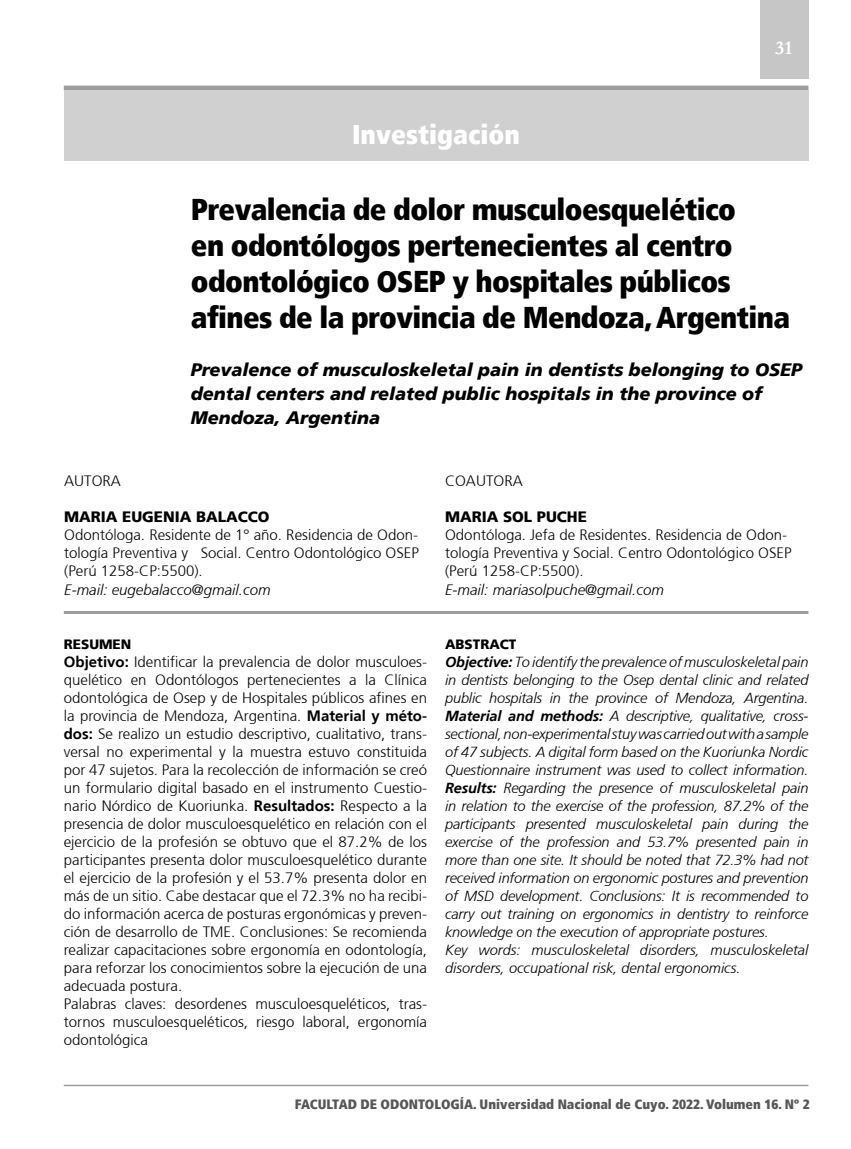
<style>
.page{position:relative;width:851px;height:1149px;background:#fff}
.page>*{position:absolute;margin:0;border:0;box-sizing:border-box;transform-origin:0 0}
.t1{font:30px/36px "Frutiger 87 Cond Extra Blk";letter-spacing:-.02em;color:#000}
.t2{font:27px "Frutiger 87 Cond Extra Blk";color:#fff}
.t3{font:700 19.5px "Garamond";color:#fff}
.t4{font:italic 900 18px/24px "Frutiger 76";color:#000}
.t5{font:300 15px/18px "Frutiger 45";color:#000}
.t6{font:italic 300 15px "Frutiger";color:#000}
.t7{font:900 15px "Frutiger 75";color:#000}
.t8{font:italic 300 14.55px/18px "Frutiger";letter-spacing:-.01em;color:#000}
.t9{font:13.5px "Frutiger 87 Cond Extra Blk";color:#575756}
.t10{font:900 13.5px "Frutiger 75";color:#000}
.s1{font-family:"Frutiger";font-weight:700}
.s2{font-weight:700}
</style>
<div class="page">
<div style="left:760px;top:0;width:48px;height:79px;background:#c6c6c6"></div>
<hr style="left:64px;top:1084px;width:744px;height:1px;background:#9d9d9c">
<div style="left:64px;top:85px;width:744px;height:5px;background:#9d9d9c"></div>
<div style="left:64px;top:90px;width:744px;height:70px;background:#d0d0d0"></div>
<hr style="left:64px;top:610px;width:744px;height:3px;background:#9d9d9c">
<h2 class="t2" style="left:352px;top:118px;width:169px">Investigación</h2>
<h3 class="t3" style="left:775px;top:35px;width:18px">31</h3>
<h1 class="t1" style="left:191px;top:191px;width:600px">Prevalencia de dolor musculoesquelético<br>en odontólogos pertenecientes al centro odontológico OSEP y hospitales públicos afines de la provincia de Mendoza, Argentina</h1>
<p class="t4" style="left:191px;top:358px;width:612px">Prevalence of musculoskeletal pain in dentists belonging to OSEP dental centers and related public hospitals in the province of<br>Mendoza, Argentina</p>
<p class="t5" style="left:64px;top:472px;width:58px">AUTORA</p>
<p class="t7" style="left:64px;top:508px;width:207px">MARIA EUGENIA BALACCO</p>
<p class="t5" style="left:64px;top:526px;width:356px;text-align:justify">Odontóloga. Residente de 1° año. Residencia de Odon&shy;tología Preventiva y Social. Centro Odontológico OSEP (Perú 1258-CP:5500).</p>
<p class="t6" style="left:64px;top:580px;width:208px">E-mail: eugebalacco@gmail.com</p>
<p class="t10" style="left:64px;top:635px;width:69px">RESUMEN</p>
<p class="t5" style="left:64px;top:652px;width:365px"><span class="s1">Objetivo:</span> Identificar la prevalencia de dolor musculoes&shy;quelético en Odontólogos pertenecientes a la Clínica odontológica de Osep y de Hospitales públicos afines en la provincia de Mendoza, Argentina. <span class="s1">Material y méto&shy;dos:</span> Se realizo un estudio descriptivo, cualitativo, trans&shy;versal no experimental y la muestra estuvo constituida por 47 sujetos. Para la recolección de información se creó un formulario digital basado en el instrumento Cuestio&shy;nario Nórdico de Kuoriunka. <span class="s1">Resultados:</span> Respecto a la presencia de dolor musculoesquelético en relación con el ejercicio de la profesión se obtuvo que el 87.2% de los participantes presenta dolor musculoesquelético durante el ejercicio de la profesión y el 53.7% presenta dolor en más de un sitio. Cabe destacar que el 72.3% no ha recibi&shy;do información acerca de posturas ergonómicas y preven&shy;ción de desarrollo de TME. Conclusiones: Se recomienda realizar capacitaciones sobre ergonomía en odontología, para reforzar los conocimientos sobre la ejecución de una adecuada postura.<br>Palabras claves: desordenes musculoesqueléticos, tras&shy;tornos musculoesqueléticos, riesgo laboral, ergonomía odontológica</p>
<p class="t5" style="left:445px;top:472px;width:79px">COAUTORA</p>
<p class="t7" style="left:445px;top:508px;width:143px">MARIA SOL PUCHE</p>
<p class="t5" style="left:445px;top:526px;width:348px">Odontóloga. Jefa de Residentes. Residencia de Odon&shy;tología Preventiva y Social. Centro Odontológico OSEP (Perú 1258-CP:5500).</p>
<p class="t6" style="left:445px;top:580px;width:220px">E-mail: mariasolpuche@gmail.com</p>
<p class="t10" style="left:445px;top:635px;width:73px">ABSTRACT</p>
<p class="t8" style="left:445px;top:652px;width:365px"><span class="s2">Objective:</span> To identify the prevalence of musculoskeletal pain in dentists belonging to the Osep dental clinic and related public hospitals in the province of Mendoza, Argentina.<br><span class="s2">Material and methods:</span> A descriptive, qualitative, cross&shy;sectional, non-experimental stuy was carried out with a sample of 47 subjects. A digital form based on the Kuoriunka Nordic Questionnaire instrument was used to collect information.<br><span class="s2">Results:</span> Regarding the presence of musculoskeletal pain in relation to the exercise of the profession, 87.2% of the participants presented musculoskeletal pain during the exercise of the profession and 53.7% presented pain in more than one site. It should be noted that 72.3% had not received information on ergonomic postures and prevention of MSD development. Conclusions: It is recommended to carry out training on ergonomics in dentistry to reinforce knowledge on the execution of appropriate postures.<br>Key words: musculoskeletal disorders, musculoskeletal disorders, occupational risk, dental ergonomics.</p>
<p class="t9" style="left:295px;top:1095px;width:516px">FACULTAD DE ODONTOLOGÍA. Universidad Nacional de Cuyo. 2022. Volumen 16. Nº 2</p>
</div>
